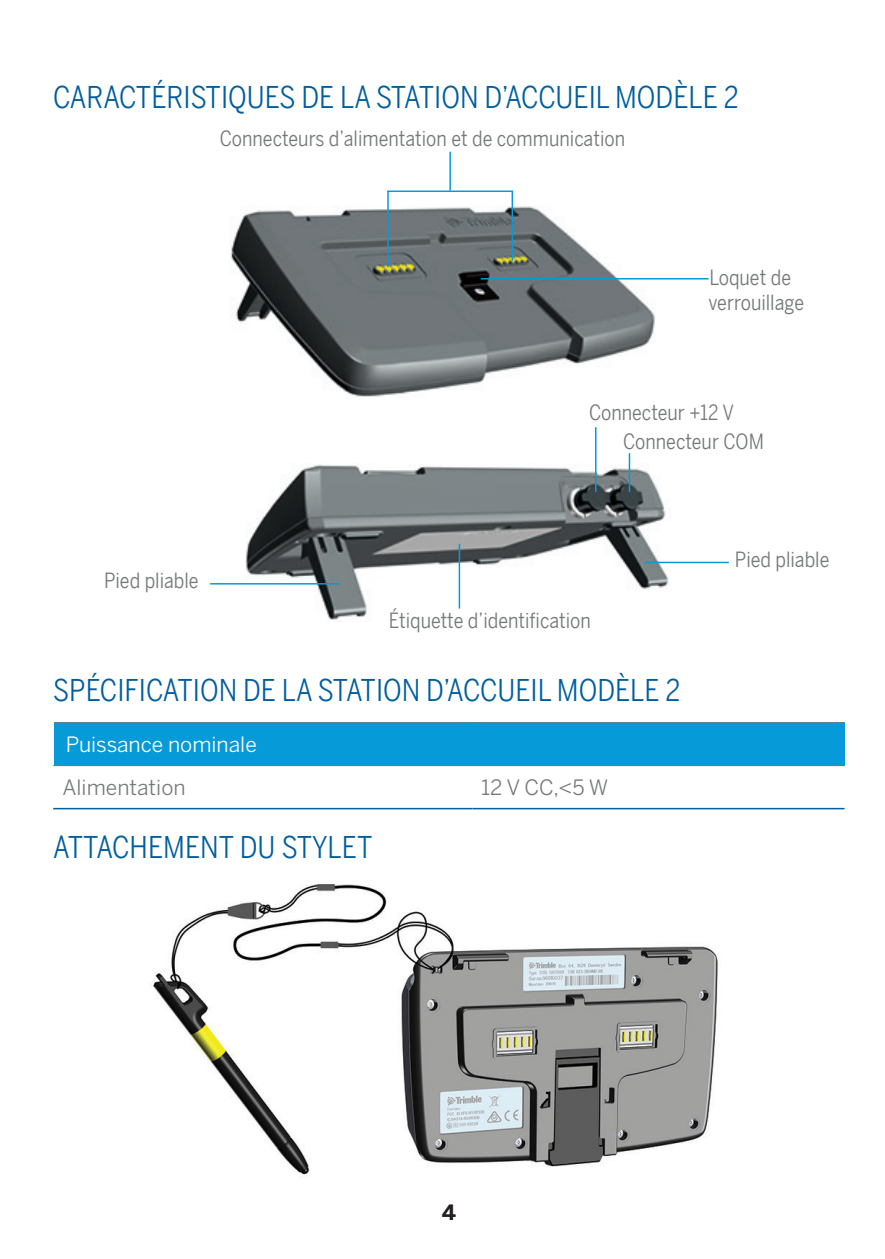
<style>
.page{position:relative;width:885px;height:1259px;background:#fff}
.page>*{position:absolute;margin:0;border:0;box-sizing:border-box;transform-origin:0 0}
.Heading1_CAPS_Conden{font:30px "Benton Sans Condensed";color:#005e9e}
.Body{font:30px "Benton Sans Condensed";color:#005e9e}
.Callout{font:21px/25.2px "Benton Sans Condensed";color:#76797a}
.TableBody_Left{font:21px "Benton Sans";color:#76797a}
.TableHeading_White_L{font:21px "Benton Sans";color:#fff}
.PageNumber{font:700 21px "Benton Sans";color:#231f20}
</style>
<div class="page">
<div style="left:54px;top:722px;width:790px;height:43px;background:#069ad9"></div>
<hr style="left:54px;top:722px;width:418px;height:1px;background:#76797a">
<hr style="left:472px;top:722px;width:372px;height:1px;background:#76797a">
<hr style="left:53px;top:765px;width:419px;height:1px;background:#76797a">
<hr style="left:472px;top:765px;width:372px;height:1px;background:#76797a">
<hr style="left:53px;top:808px;width:419px;height:1px;background:#005e9e">
<hr style="left:472px;top:808px;width:372px;height:1px;background:#005e9e">
<img style="left:230px;top:205px;width:425px;height:192px">
<img style="left:245px;top:463px;width:425px;height:157px">
<hr style="left:387px;top:191px;width:1px;height:76px;background:#069ad9">
<hr style="left:387px;top:190px;width:126px;height:2px;background:#069ad9">
<hr style="left:449px;top:152px;width:2px;height:38px;background:#069ad9">
<hr style="left:511px;top:191px;width:2px;height:70px;background:#069ad9">
<hr style="left:480px;top:278px;width:228px;height:1px;background:#069ad9">
<hr style="left:645px;top:562px;width:83px;height:1px;background:#069ad9">
<hr style="left:458px;top:544px;width:2px;height:64px;background:#069ad9">
<hr style="left:595px;top:427px;width:1px;height:65px;background:#069ad9">
<hr style="left:210px;top:583px;width:130px;height:1px;background:#069ad9">
<hr style="left:628px;top:453px;width:2px;height:39px;background:#069ad9">
<img style="left:153px;top:884px;width:565px;height:291px">
<p class="Heading1_CAPS_Conden" style="left:53px;top:76px;width:687px">CARACTÉRISTIQUES DE LA STATION D’ACCUEIL MODÈLE 2</p>
<p class="Callout" style="left:220px;top:124px;width:407px">Connecteurs d’alimentation et de communication</p>
<p class="Callout" style="left:708px;top:264px;width:97px">Loquet de verrouillage</p>
<p class="Callout" style="left:104px;top:566px;width:96px">Pied pliable</p>
<p class="Callout" style="left:589px;top:398px;width:146px">Connecteur +12 V</p>
<p class="Callout" style="left:623px;top:427px;width:142px">Connecteur COM</p>
<p class="Callout" style="left:388px;top:607px;width:204px">Étiquette d’identification</p>
<p class="Callout" style="left:734px;top:545px;width:96px">Pied pliable</p>
<p class="Heading1_CAPS_Conden" style="left:53px;top:669px;width:628px">SPÉCIFICATION DE LA STATION D’ACCUEIL MODÈLE 2</p>
<p class="TableHeading_White_L" style="left:66px;top:732px;width:192px">Puissance nominale</p>
<p class="TableBody_Left" style="left:62px;top:775px;width:125px">Alimentation</p>
<p class="TableBody_Left" style="left:481px;top:775px;width:128px">12 V CC,&lt;5 W</p>
<p class="Body" style="left:53px;top:826px;width:321px">ATTACHEMENT DU STYLET</p>
<p class="PageNumber" style="left:441px;top:1198px;width:16px">4</p>
</div>
